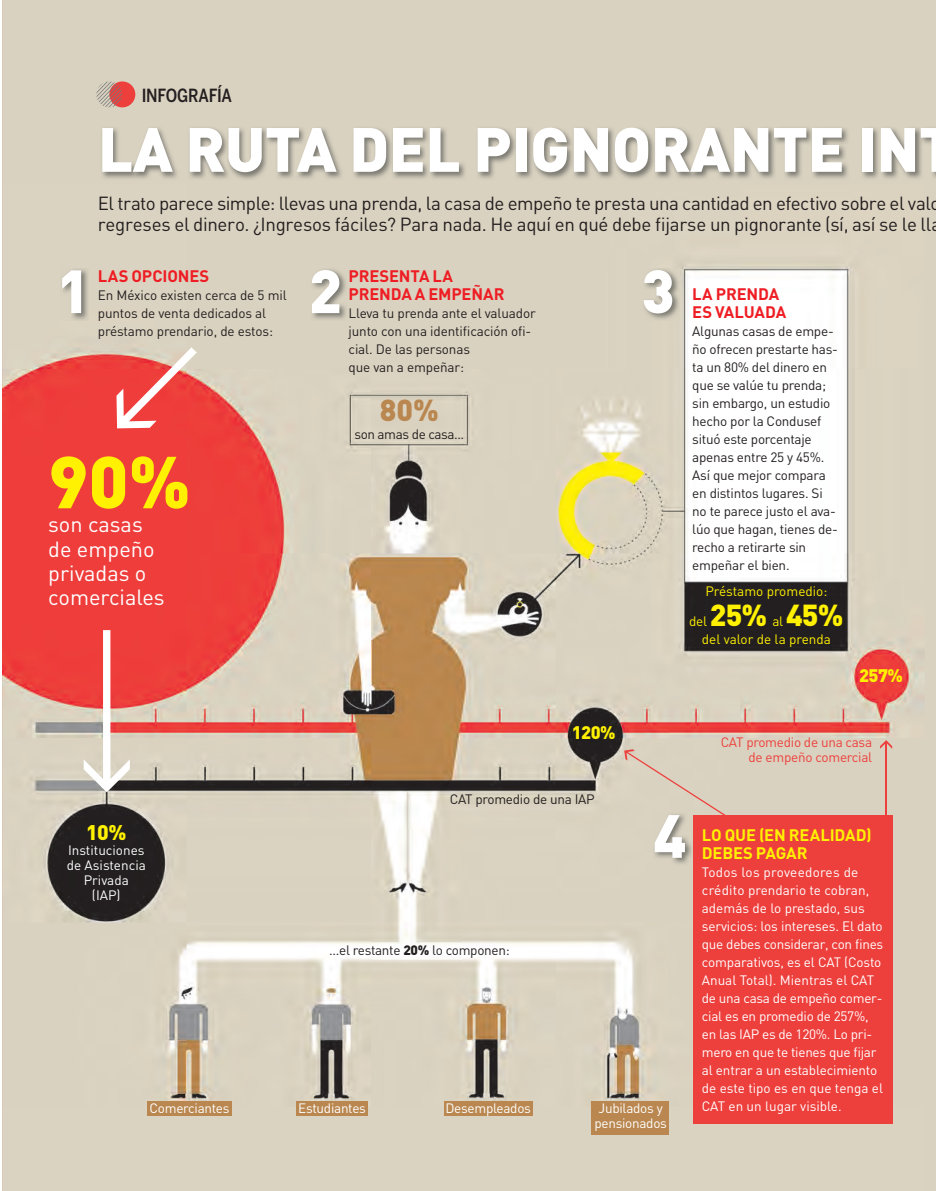
<style>
.page{position:relative;width:936px;height:1191px;background:#fff}
.page>*{position:absolute;margin:0;border:0;box-sizing:border-box;transform-origin:0 0}
.t1{font:900 72.3px "DIN";color:#fff101}
.t2{font:900 61.5px "DIN";letter-spacing:-.01em;color:#fff}
.t3{font:900 60px "DIN";color:#fff}
.t4{font:900 30px "DIN";color:#fff101}
.t5{font:900 30px "DIN";color:#b9874f}
.t6{font:21.75px/24.2px "DIN";color:#fff}
.t7{font:900 21px "DIN";color:#fff101}
.t8{font:18.75px/21px "DIN";letter-spacing:-.02em;color:#231f20}
.t9{font:500 18px "Benton Sans Cond";letter-spacing:-.015em;color:#231f20}
.t10{font:900 18px "DIN";letter-spacing:-.03em;color:#fff101}
.t11{font:700 16.5px/18px "DIN";letter-spacing:-.01em;color:#ee1d23}
.t12{font:700 16.5px/18px "DIN";letter-spacing:-.01em;color:#fff101}
.t13{font:13.5px/18px "DIN";letter-spacing:-.02em;color:#231f20}
.t14{font:13.5px/18px "DIN";letter-spacing:-.01em;color:#fff;text-align:center}
.t15{font:13.5px "DIN";color:#fff101}
.t16{font:13.5px/15px "DIN";letter-spacing:-.02em;color:#ed3f3c;text-align:right}
.s1{font-weight:900}
</style>
<div class="page">
<img style="left:2px;top:0;width:933px;height:1191px">
<div style="left:109px;top:81px;width:26px;height:26px;background:#ed3f3c;border-radius:50%"></div>
<img style="left:61px;top:268px;width:28px;height:53px">
<img style="left:310px;top:268px;width:37px;height:52px">
<img style="left:642px;top:268px;width:37px;height:52px">
<img style="left:101px;top:126px;width:834px;height:54px">
<img style="left:653px;top:817px;width:40px;height:48px">
<svg style="left:96px;top:81px;width:26px;height:26px"></svg>
<div style="left:147px;top:1101px;width:85px;height:14px;background:#b9874f"></div>
<div style="left:296px;top:1101px;width:72px;height:14px;background:#b9874f"></div>
<div style="left:444px;top:1101px;width:88px;height:14px;background:#b9874f"></div>
<div style="left:591px;top:1101px;width:78px;height:33px;background:#b9874f"></div>
<div style="left:693px;top:815px;width:199px;height:308px;background:#ed3f3c"></div>
<svg style="left:116px;top:347px;width:81px;height:81px"></svg>
<svg style="left:84px;top:630px;width:46px;height:162px"></svg>
<div style="left:624px;top:749px;width:103px;height:68px;background:#dad2c0"></div>
<svg style="left:880px;top:740px;width:12px;height:9px"></svg>
<hr style="left:885px;top:742px;width:1px;height:77px;background:#ed3f3c">
<h3 class="t9" style="left:142px;top:85px;width:92px">INFOGRAFÍA</h3>
<h2 class="t2" style="left:98px;top:108px;width:823px">LA RUTA DEL PIGNORANTE IN</h2>
<h3 class="t8" style="left:98px;top:193px;width:844px">El trato parece simple: llevas una prenda, la casa de empeño te presta una cantidad en efectivo sobre el valo regreses el dinero. ¿Ingresos fáciles? Para nada. He aquí en qué debe fijarse un pignorante (sí, así se le ll</h3>
<p class="t11" style="left:98px;top:267px;width:113px">LAS OPCIONES</p>
<p class="t13" style="left:98px;top:286px;width:190px">En México existen cerca de 5 mil puntos de venta dedicados al préstamo prendario, de estos:</p>
<p class="t11" style="left:692px;top:285px;width:96px">LA PRENDA<br>ES VALUADA</p>
<h3 class="t3" style="left:57px;top:251px;width:35px">1</h3>
<h3 class="t3" style="left:309px;top:251px;width:35px">2</h3>
<h3 class="t3" style="left:641px;top:251px;width:35px">3</h3>
<p class="t11" style="left:348px;top:267px;width:158px">PRESENTA LA<br>PRENDA A EMPEÑAR</p>
<p class="t13" style="left:348px;top:304px;width:189px">Lleva tu prenda ante el valuador junto con una identificación ofi&shy;cial. De las personas<br>que van a empeñar:</p>
<p class="t13" style="left:692px;top:322px;width:147px">Algunas casas de empe&shy;ño ofrecen prestarte has&shy;ta un 80% del dinero en que se valúe tu prenda; sin embargo, un estudio hecho por la Condusef situó este porcentaje apenas entre 25 y 45%.<br>Así que mejor compara en distintos lugares. Si no te parece justo el ava&shy;lúo que hagan, tienes de&shy;recho a retirarte sin empeñar el bien.</p>
<h3 class="t5" style="left:380px;top:390px;width:61px">80%</h3>
<p class="t13" style="left:354px;top:425px;width:111px">son amas de casa...</p>
<h1 class="t1" style="left:48px;top:434px;width:144px">90%</h1>
<h3 class="t6" style="left:48px;top:512px;width:118px">son casas de empeño privadas o comerciales</h3>
<p class="t15" style="left:705px;top:583px;width:123px">Préstamo promedio:</p>
<p class="t15" style="left:689px;top:613px;width:19px">del</p>
<h3 class="t4" style="left:709px;top:595px;width:59px">25%</h3>
<p class="t15" style="left:772px;top:613px;width:12px">al</p>
<h3 class="t4" style="left:786px;top:595px;width:59px">45%</h3>
<p class="t15" style="left:701px;top:631px;width:130px">del valor de la prenda</p>
<h3 class="t10" style="left:859px;top:663px;width:45px">257%</h3>
<h3 class="t10" style="left:571px;top:720px;width:45px">120%</h3>
<h3 class="t7" style="left:86px;top:818px;width:42px">10%</h3>
<p class="t14" style="left:67px;top:842px;width:81px;line-height:15px">Instituciones de Asistencia<br>Privada<br>(IAP)</p>
<p class="t13" style="left:450px;top:790px;width:146px">CAT promedio de una IAP</p>
<p class="t13" style="left:329px;top:941px;width:182px">...el restante <span class="s1">20%</span> lo componen:</p>
<h3 class="t3" style="left:653px;top:796px;width:35px">4</h3>
<p class="t14" style="left:149px;top:1099px;width:81px">Comerciantes</p>
<p class="t14" style="left:298px;top:1099px;width:69px">Estudiantes</p>
<p class="t14" style="left:445px;top:1099px;width:87px">Desempleados</p>
<p class="t14" style="left:594px;top:1100px;width:74px;line-height:15px">Jubilados y pensionados</p>
<p class="t16" style="left:720px;top:734px;width:153px">CAT promedio de una casa de empeño comercial</p>
<p class="t12" style="left:701px;top:825px;width:171px">LO QUE (EN REALIDAD)<br>DEBES PAGAR</p>
<p class="t14" style="left:701px;top:862px;width:183px;text-align:left">Todos los proveedores de crédito prendario te cobran, además de lo prestado, sus servicios: los intereses. El dato que debes considerar, con fines comparativos, es el CAT (Costo<br>Anual Total). Mientras el CAT de una casa de empeño comer&shy;cial es en promedio de 257%, en las IAP es de 120%. Lo pri&shy;mero en que te tienes que fijar al entrar a un establecimiento de este tipo es en que tenga el<br>CAT en un lugar visible.</p>
</div>
